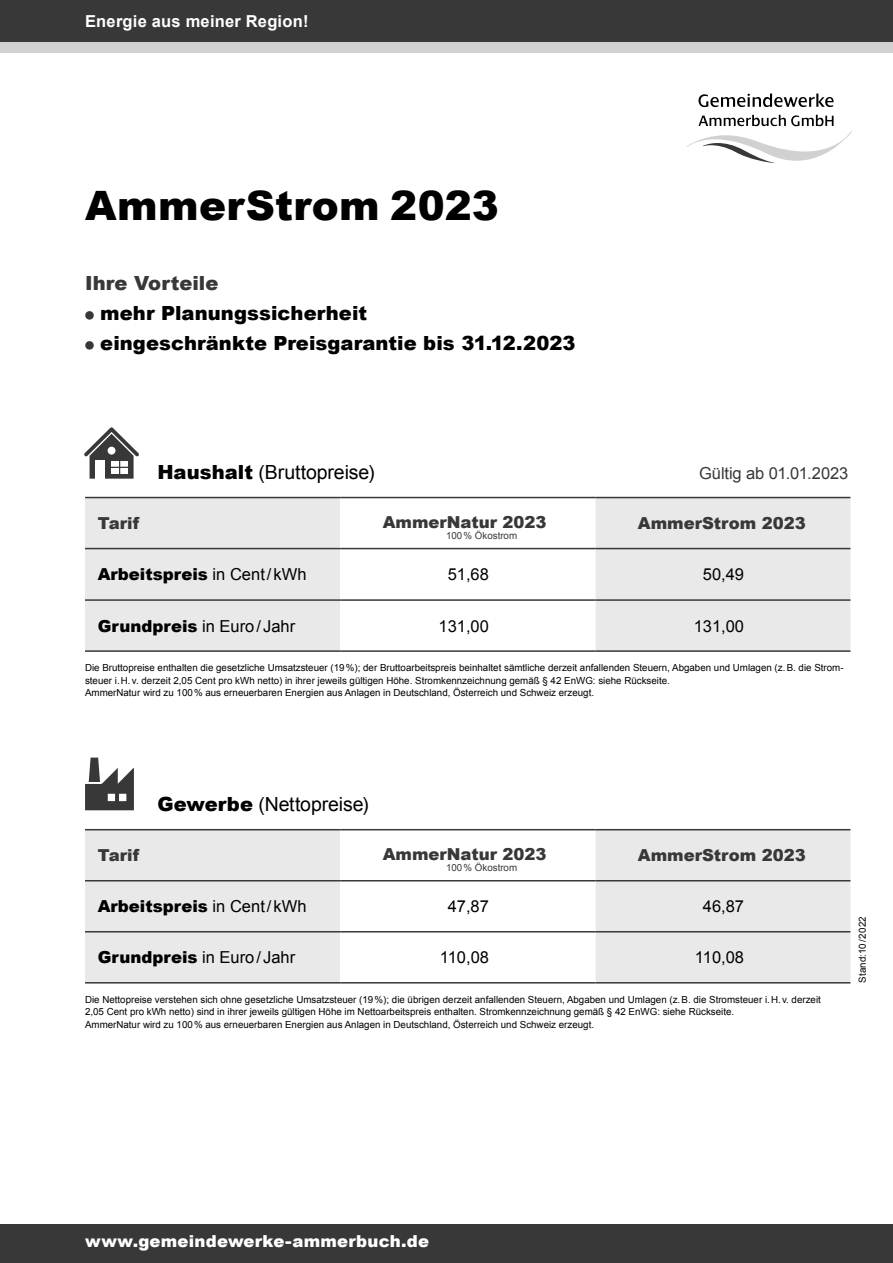
<style>
.page{position:relative;width:893px;height:1263px;background:#fff}
.page>*{position:absolute;margin:0;border:0;box-sizing:border-box;transform-origin:0 0}
.t1{font:900 40.5px "Arial";letter-spacing:.01em;color:#000}
.t2{font:900 19.5px/30px "Arial";letter-spacing:.005em;color:#000}
.t3{font:19.5px "Arial";letter-spacing:-.005em;color:#000}
.t4{font:900 19.5px "Arial";color:#383838}
.t5{font:16.5px "Arial";color:#000}
.t6{font:900 16.5px "Arial";color:#383838}
.t7{font:900 16.5px "Arial";color:#000}
.t8{font:900 16.5px "Arial";letter-spacing:.015em;color:#fff}
.t9{font:700 16.5px "Arial";letter-spacing:.015em;color:#fff}
.t10{font:16.5px "Arial";letter-spacing:-.005em;color:#383838}
.t11{font:9.75px/12.8px "Arial";color:#000}
.t12{font:9.75px "Arial";color:#383838}
.t13{font:9.75px "Arial";letter-spacing:.02em;color:#000}
.s1{font-weight:900}
.s2{font-weight:400}
</style>
<div class="page">
<svg style="left:698px;top:94px;width:135px;height:13px"></svg>
<svg style="left:687px;top:115px;width:165px;height:48px"></svg>
<svg style="left:85px;top:498px;width:765px;height:486px"></svg>
<hr style="left:85px;top:497px;width:255px;height:1px;background:#383838">
<hr style="left:340px;top:497px;width:255px;height:1px;background:#383838">
<hr style="left:595px;top:497px;width:255px;height:1px;background:#383838">
<hr style="left:85px;top:548px;width:255px;height:1px;background:#383838">
<hr style="left:340px;top:548px;width:255px;height:1px;background:#383838">
<hr style="left:595px;top:548px;width:255px;height:1px;background:#383838">
<hr style="left:85px;top:599px;width:255px;height:2px;background:#383838">
<hr style="left:340px;top:599px;width:255px;height:2px;background:#383838">
<hr style="left:595px;top:599px;width:255px;height:2px;background:#383838">
<hr style="left:85px;top:650px;width:255px;height:2px;background:#383838">
<hr style="left:340px;top:650px;width:255px;height:2px;background:#383838">
<hr style="left:595px;top:650px;width:255px;height:2px;background:#383838">
<hr style="left:85px;top:829px;width:255px;height:1px;background:#383838">
<hr style="left:340px;top:829px;width:255px;height:1px;background:#383838">
<hr style="left:595px;top:829px;width:255px;height:1px;background:#383838">
<hr style="left:85px;top:880px;width:255px;height:1px;background:#383838">
<hr style="left:340px;top:880px;width:255px;height:1px;background:#383838">
<hr style="left:595px;top:880px;width:255px;height:1px;background:#383838">
<hr style="left:85px;top:931px;width:255px;height:1px;background:#383838">
<hr style="left:340px;top:931px;width:255px;height:1px;background:#383838">
<hr style="left:595px;top:931px;width:255px;height:1px;background:#383838">
<hr style="left:85px;top:982px;width:255px;height:1px;background:#383838">
<hr style="left:340px;top:982px;width:255px;height:1px;background:#383838">
<hr style="left:595px;top:982px;width:255px;height:1px;background:#383838">
<svg style="left:85px;top:311px;width:9px;height:9px"></svg>
<svg style="left:85px;top:341px;width:9px;height:9px"></svg>
<svg style="left:85px;top:757px;width:49px;height:53px"></svg>
<svg style="left:84px;top:427px;width:55px;height:52px"></svg>
<div style="left:95px;top:460px;width:9px;height:20px;background:#fff"></div>
<div style="left:108px;top:447px;width:8px;height:8px;background:#fff;border-radius:50%"></div>
<div style="left:0;top:0;width:893px;height:43px;background:#383838"></div>
<div style="left:0;top:1225px;width:893px;height:38px;background:#383838"></div>
<div style="left:0;top:43px;width:893px;height:10px;background:#d1d1d1"></div>
<h3 class="t9" style="left:85px;top:10px;width:225px">Energie aus meiner Region!</h3>
<h1 class="t1" style="left:85px;top:176px;width:415px">AmmerStrom 2023</h1>
<h2 class="t4" style="left:85px;top:269px;width:135px">Ihre Vorteile</h2>
<h2 class="t2" style="left:100px;top:298px;width:477px">mehr Planungssicherheit<br>eingeschränkte Preisgarantie bis 31.12.2023</h2>
<h2 class="t3" style="left:157px;top:459px;width:219px"><span class="s1">Haushalt</span> (Bruttopreise)</h2>
<h3 class="t10" style="left:699px;top:462px;width:151px">Gültig ab 01.01.2023</h3>
<h3 class="t6" style="left:98px;top:511px;width:43px">Tarif</h3>
<h3 class="t6" style="left:383px;top:510px;width:165px">AmmerNatur 2023</h3>
<p class="t12" style="left:446px;top:529px;width:73px">100% Ökostrom</p>
<h3 class="t6" style="left:638px;top:511px;width:170px">AmmerStrom 2023</h3>
<h3 class="t7" style="left:98px;top:562px;width:210px">Arbeitspreis <span class="s2">in Cent/kWh</span></h3>
<h3 class="t5" style="left:448px;top:564px;width:43px">51,68</h3>
<h3 class="t5" style="left:703px;top:564px;width:43px">50,49</h3>
<h3 class="t5" style="left:98px;top:615px;width:199px"><span class="s1">Grundpreis</span> in Euro/ Jahr</h3>
<h3 class="t5" style="left:439px;top:615px;width:52px">131,00</h3>
<h3 class="t5" style="left:694px;top:615px;width:52px">131,00</h3>
<p class="t11" style="left:85px;top:661px;width:760px">Die Bruttopreise enthalten die gesetzliche Umsatzsteuer (19%); der Bruttoarbeitspreis beinhaltet sämtliche derzeit anfallenden Steuern, Abgaben und Umlagen (z.B. die Strom&shy;steuer i.H.v. derzeit 2,05 Cent pro kWh netto) in ihrer jeweils gültigen Höhe. Stromkennzeichnung gemäß § 42 EnWG: siehe Rückseite.<br>AmmerNatur wird zu 100% aus erneuerbaren Energien aus Anlagen in Deutschland, Österreich und Schweiz erzeugt.</p>
<h2 class="t3" style="left:157px;top:792px;width:213px"><span class="s1">Gewerbe</span> (Nettopreise)</h2>
<h3 class="t6" style="left:98px;top:843px;width:43px">Tarif</h3>
<h3 class="t6" style="left:383px;top:842px;width:165px">AmmerNatur 2023</h3>
<p class="t12" style="left:446px;top:861px;width:73px">100% Ökostrom</p>
<h3 class="t6" style="left:638px;top:843px;width:170px">AmmerStrom 2023</h3>
<h3 class="t7" style="left:98px;top:894px;width:210px">Arbeitspreis <span class="s2">in Cent/kWh</span></h3>
<h3 class="t5" style="left:448px;top:896px;width:43px">47,87</h3>
<h3 class="t5" style="left:703px;top:896px;width:43px">46,87</h3>
<h3 class="t5" style="left:98px;top:947px;width:199px"><span class="s1">Grundpreis</span> in Euro/ Jahr</h3>
<h3 class="t5" style="left:440px;top:947px;width:51px">110,08</h3>
<h3 class="t5" style="left:695px;top:947px;width:51px">110,08</h3>
<p class="t11" style="left:85px;top:993px;width:737px">Die Nettopreise verstehen sich ohne gesetzliche Umsatzsteuer (19%); die übrigen derzeit anfallenden Steuern, Abgaben und Umlagen (z.B. die Stromsteuer i.H.v. derzeit<br>2,05 Cent pro kWh netto) sind in ihrer jeweils gültigen Höhe im Nettoarbeitspreis enthalten. Stromkennzeichnung gemäß § 42 EnWG: siehe Rückseite.<br>AmmerNatur wird zu 100% aus erneuerbaren Energien aus Anlagen in Deutschland, Österreich und Schweiz erzeugt.</p>
<p class="t13" style="left:856px;top:983px;width:68px;rotate:-90deg">Stand:10/2022</p>
<h3 class="t8" style="left:85px;top:1229px;width:346px">www.gemeindewerke-ammerbuch.de</h3>
</div>
